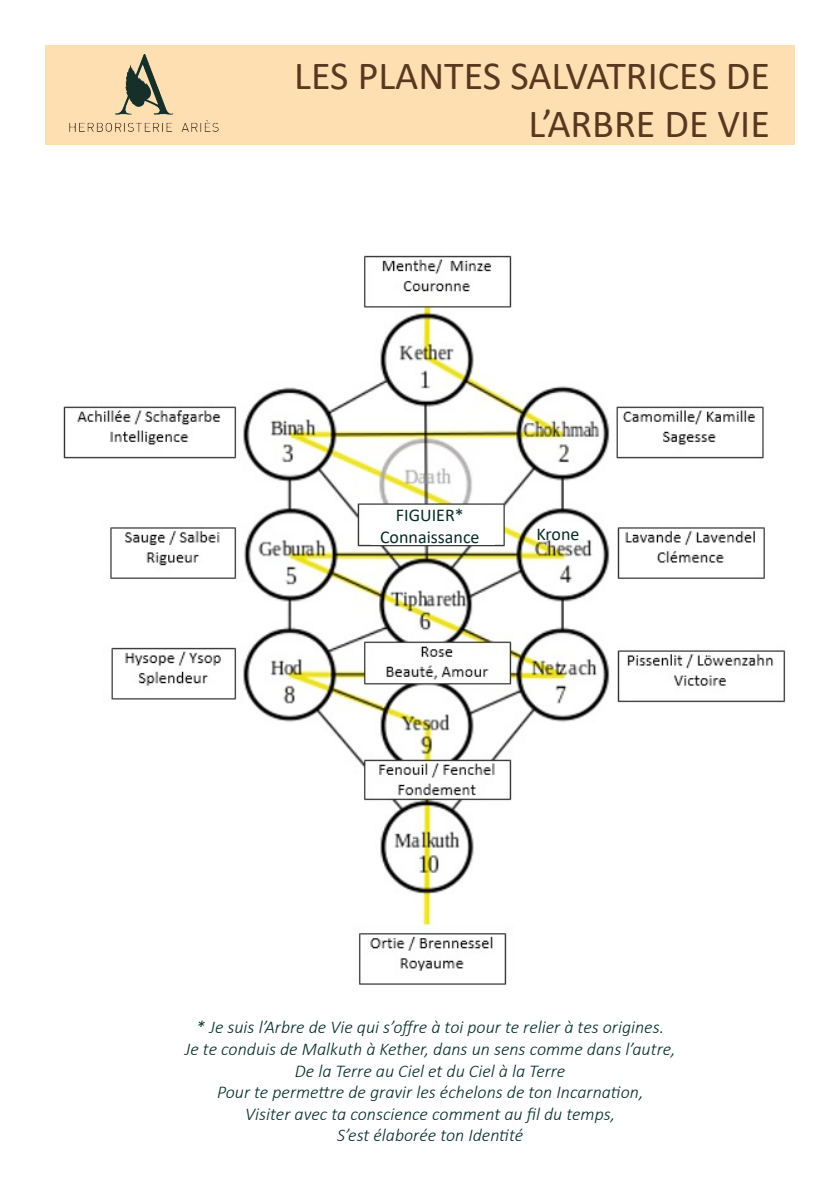
<style>
.page{position:relative;width:840px;height:1191px;background:#fff}
.page>*{position:absolute;margin:0;border:0;box-sizing:border-box;transform-origin:0 0}
.t1{font:40px/48px "Calibri";color:#5a371e;text-align:right}
.t2{font:italic 300 18px "Calibri";color:#052c26}
.t3{font:18px "Calibri";color:#052c26}
</style>
<div class="page">
<div style="left:45px;top:45px;width:749px;height:100px;background:#fedfb2"></div>
<img style="left:69px;top:54px;width:150px;height:78px">
<img style="left:63px;top:255px;width:723px;height:730px">
<div style="left:371px;top:507px;width:123px;height:37px;background:#fff"></div>
<p class="t1" style="left:294px;top:50px;width:477px">LES PLANTES SALVATRICES DE<br>L’ARBRE DE VIE</p>
<p class="t3" style="left:395px;top:502px;width:69px">FIGUIER*</p>
<p class="t3" style="left:380px;top:524px;width:101px">Connaissance</p>
<p class="t3" style="left:536px;top:522px;width:44px">Krone</p>
<p class="t2" style="left:196px;top:1016px;width:469px">* Je suis l’Arbre de Vie qui s’offre à toi pour te relier à tes origines.</p>
<p class="t2" style="left:185px;top:1037px;width:492px">Je te conduis de Malkuth à Kether, dans un sens comme dans l’autre,</p>
<p class="t2" style="left:295px;top:1059px;width:272px">De la Terre au Ciel et du Ciel à la Terre</p>
<p class="t2" style="left:217px;top:1081px;width:427px">Pour te permettre de gravir les échelons de ton Incarnation,</p>
<p class="t2" style="left:245px;top:1102px;width:371px">Visiter avec ta conscience comment au fil du temps,</p>
<p class="t2" style="left:337px;top:1124px;width:187px">S’est élaborée ton Identité</p>
</div>
